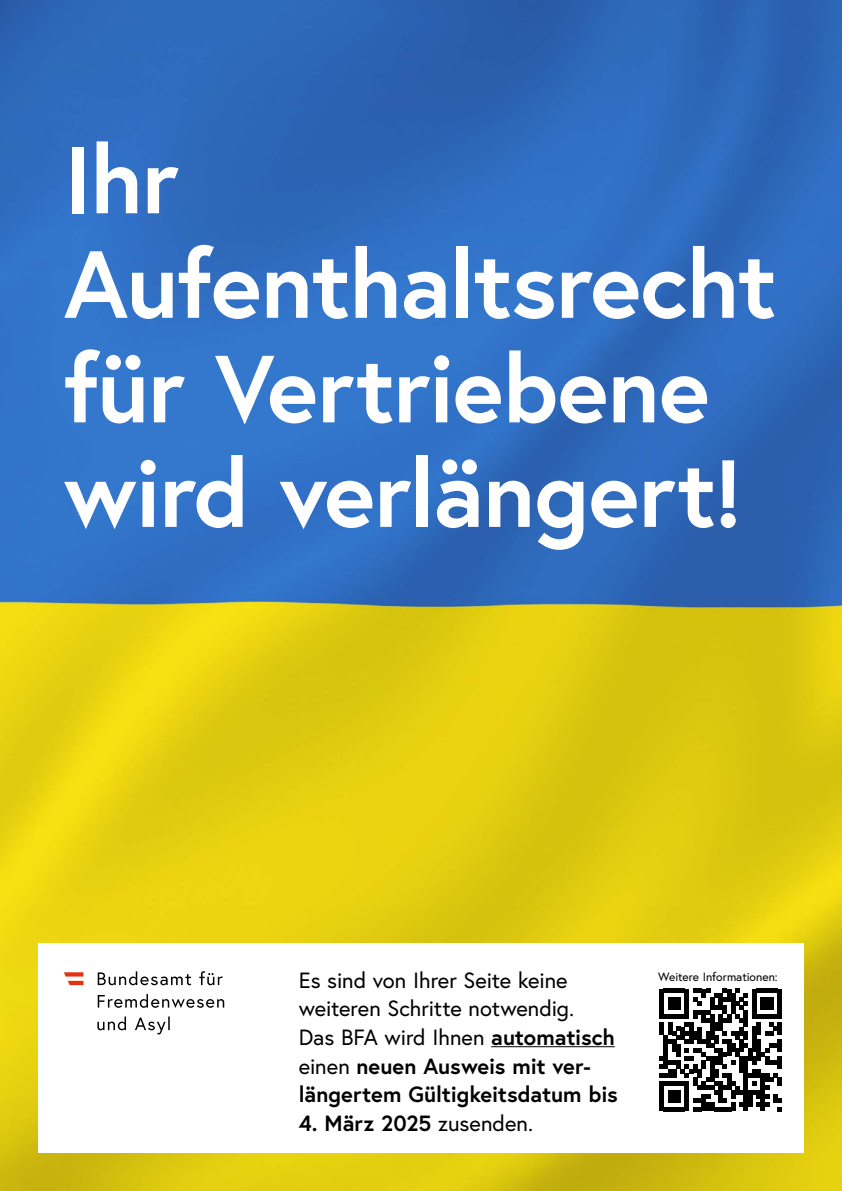
<style>
.page{position:relative;width:842px;height:1191px;background:#fff}
.page>*{position:absolute;margin:0;border:0;box-sizing:border-box;transform-origin:0 0}
.t1{font:700 95px/104.5px "Europa Austria";letter-spacing:-.015em;color:#fff}
.t2{font:22px/28.6px "Europa Austria";letter-spacing:-.005em;color:#000}
.t3{font:700 22px "Europa Austria";color:#000}
.t4{font:12px "Europa Austria";letter-spacing:-.005em;color:#000}
.s1{font-weight:700}
.s2{font-weight:400}
</style>
<div class="page">
<img style="left:0;top:0;width:842px;height:1191px">
<div style="left:38px;top:942px;width:766px;height:210px;background:#fff"></div>
<hr style="left:491px;top:1046px;width:124px;height:1px;background:#000">
<svg style="left:97px;top:1016px;width:73px;height:18px"></svg>
<svg style="left:98px;top:994px;width:126px;height:14px"></svg>
<svg style="left:98px;top:971px;width:125px;height:14px"></svg>
<svg style="left:64px;top:972px;width:19px;height:13px"></svg>
<svg style="left:659px;top:989px;width:123px;height:122px"></svg>
<h1 class="t1" style="left:64px;top:125px;width:714px">Ihr<br>Aufenthaltsrecht für Vertriebene wird verlängert!</h1>
<p class="t2" style="left:299px;top:965px;width:321px">Es sind von Ihrer Seite keine weiteren Schritte notwendig.<br>Das BFA wird Ihnen <span class="s1">automatisch </span>einen <span class="s1">neuen Ausweis mit ver&shy;längertem Gültigkeitsdatum bis</span></p>
<p class="t3" style="left:299px;top:1108px;width:236px">4. März 2025 <span class="s2">zusenden.</span></p>
<p class="t4" style="left:658px;top:968px;width:121px">Weitere Informationen:</p>
</div>
